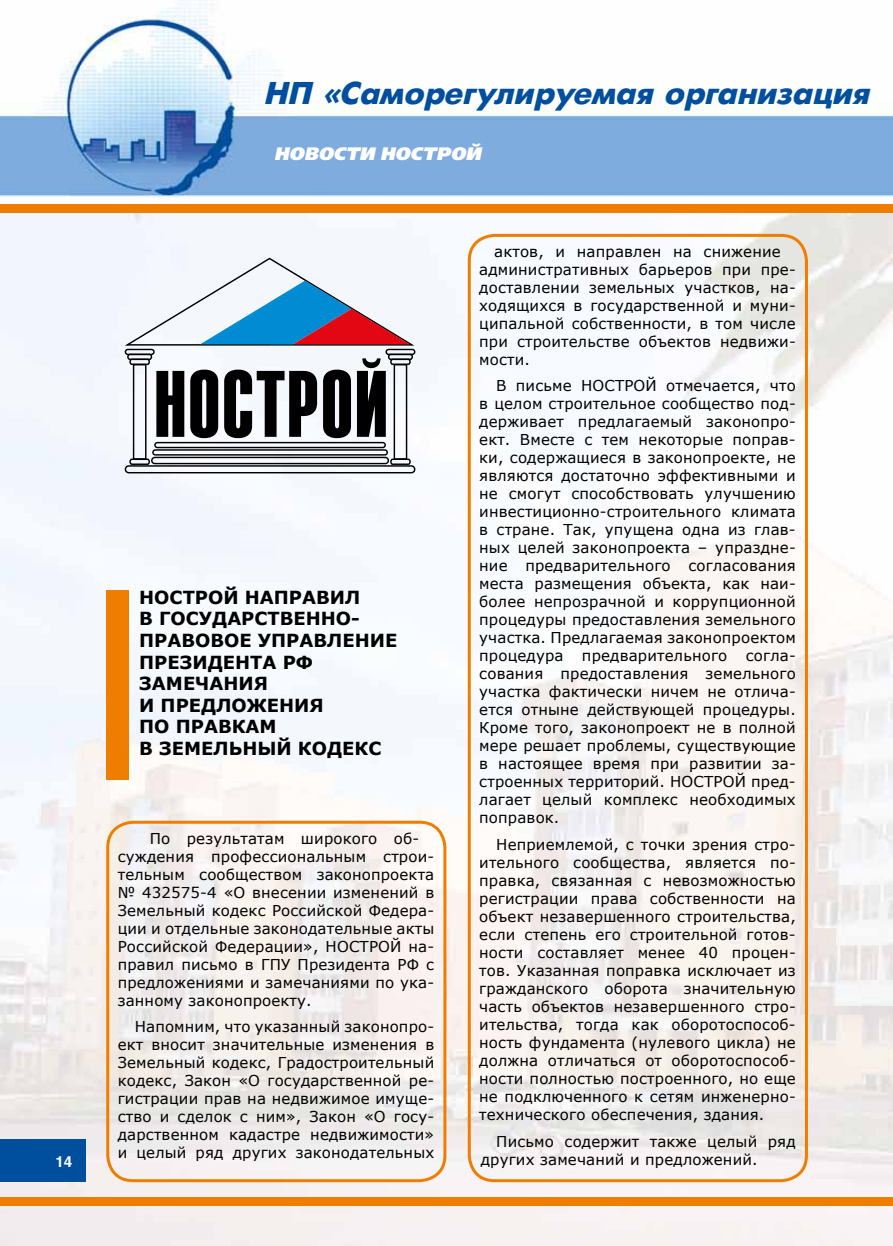
<style>
.page{position:relative;width:893px;height:1246px;background:#fff}
.page>*{position:absolute;margin:0;border:0;box-sizing:border-box;transform-origin:0 0}
.t1{font:italic 700 31.5px "Futuris";color:#004f9f}
.t2{font:700 18px/21.6px "Verdana";color:#000}
.t3{font:italic 18px "Free Set Black C";color:#fff}
.t4{font:15px/18px "Verdana";letter-spacing:.01em;color:#000}
.t5{font:700 15px "Helios";color:#fff}
</style>
<div class="page">
<img style="left:0;top:213px;width:893px;height:1033px">
<img style="left:0;top:0;width:893px;height:198px">
<div style="left:0;top:204px;width:893px;height:9px;background:#ef7d00"></div>
<div style="left:0;top:1140px;width:85px;height:42px;background:#004f9f"></div>
<div style="left:0;top:1197px;width:893px;height:9px;background:#ef7d00"></div>
<div style="left:106px;top:821px;width:340px;height:361px;border:3px solid #ef7d00;border-radius:26px"></div>
<div style="left:468px;top:234px;width:340px;height:948px;border:3px solid #ef7d00;border-radius:26px"></div>
<div style="left:106px;top:590px;width:23px;height:189px;background:#ef7d00"></div>
<svg style="left:123px;top:256px;width:294px;height:90px"></svg>
<div style="left:154px;top:442px;width:232px;height:6px;border:1px solid #000;border-radius:2px"></div>
<div style="left:152px;top:449px;width:236px;height:7px;border:1px solid #000;border-radius:2px"></div>
<div style="left:151px;top:457px;width:238px;height:7px;border:1px solid #000;border-radius:3px"></div>
<div style="left:125px;top:465px;width:290px;height:8px;border:1px solid #000;border-radius:3px"></div>
<div style="left:133px;top:364px;width:14px;height:96px;border:1px solid #000"></div>
<div style="left:125px;top:349px;width:30px;height:6px;border:1px solid #000;border-radius:2px"></div>
<div style="left:127px;top:354px;width:25px;height:6px;border:1px solid #000;border-radius:2px"></div>
<svg style="left:129px;top:458px;width:22px;height:8px"></svg>
<div style="left:394px;top:364px;width:13px;height:96px;border:1px solid #000"></div>
<div style="left:385px;top:349px;width:30px;height:6px;border:1px solid #000;border-radius:2px"></div>
<div style="left:388px;top:354px;width:25px;height:6px;border:1px solid #000;border-radius:2px"></div>
<svg style="left:129px;top:358px;width:282px;height:80px"></svg>
<svg style="left:389px;top:458px;width:22px;height:8px"></svg>
<p class="t5" style="left:55px;top:1153px;width:18px">14</p>
<h1 class="t1" style="left:266px;top:76px;width:606px">НП «Саморегулируемая организация</h1>
<p class="t3" style="left:274px;top:143px;width:208px">НОВОСТИ НОСТРОЙ</p>
<p class="t2" style="left:139px;top:586px;width:260px">НОСТРОЙ НАПРАВИЛ<br>В ГОСУДАРСТВЕННО-<br>ПРАВОВОЕ УПРАВЛЕНИЕ<br>ПРЕЗИДЕНТА РФ<br>ЗАМЕЧАНИЯ<br>И ПРЕДЛОЖЕНИЯ<br>ПО ПРАВКАМ<br>В ЗЕМЕЛЬНЫЙ КОДЕКС</p>
<p class="t4" style="left:118px;top:829px;width:318px;text-indent:32px">По результатам широкого об&shy;суждения профессиональным строи&shy;тельным сообществом законопроекта № 432575-4 «О внесении изменений в Земельный кодекс Российской Федера&shy;ции и отдельные законодательные акты Российской Федерации», НОСТРОЙ на&shy;правил письмо в ГПУ Президента РФ с предложениями и замечаниями по ука&shy;занному законопроекту.</p>
<p class="t4" style="left:118px;top:1017px;width:318px;text-align:justify;text-indent:17px">Напомним, что указанный законопро&shy;ект вносит значительные изменения в Земельный кодекс, Градостроительный кодекс, Закон «О государственной ре&shy;гистрации прав на недвижимое имуще&shy;ство и сделок с ним», Закон «О госу&shy;дарственном кадастре недвижимости» и целый ряд других законодательных</p>
<p class="t4" style="left:479px;top:242px;width:318px;text-indent:15px">актов, и направлен на снижение административных барьеров при пре&shy;доставлении земельных участков, на&shy;ходящихся в государственной и муни&shy;ципальной собственности, в том числе при строительстве объектов недвижи&shy;мости.</p>
<p class="t4" style="left:479px;top:376px;width:318px;text-align:justify;text-indent:17px">В письме НОСТРОЙ отмечается, что в целом строительное сообщество под&shy;держивает предлагаемый законопро&shy;ект. Вместе с тем некоторые поправ&shy;ки, содержащиеся в законопроекте, не являются достаточно эффективными и не смогут способствовать улучшению инвестиционно-строительного климата в стране. Так, упущена одна из глав&shy;ных целей законопроекта – упраздне&shy;ние предварительного согласования места размещения объекта, как наи&shy;более непрозрачной и коррупционной процедуры предоставления земельного участка. Предлагаемая законопроектом процедура предварительного согла&shy;сования предоставления земельного участка фактически ничем не отлича&shy;ется отныне действующей процедуры.<br>Кроме того, законопроект не в полной мере решает проблемы, существующие в настоящее время при развитии за&shy;строенных территорий. НОСТРОЙ пред&shy;лагает целый комплекс необходимых поправок.</p>
<p class="t4" style="left:479px;top:835px;width:318px;text-align:justify;text-indent:17px">Неприемлемой, с точки зрения стро&shy;ительного сообщества, является по&shy;правка, связанная с невозможностью регистрации права собственности на объект незавершенного строительства, если степень его строительной готов&shy;ности составляет менее 40 процен&shy;тов. Указанная поправка исключает из гражданского оборота значительную часть объектов незавершенного стро&shy;ительства, тогда как оборотоспособ&shy;ность фундамента (нулевого цикла) не должна отличаться от оборотоспособ&shy;ности полностью построенного, но еще не подключенного к сетям инженерно&shy;технического обеспечения, здания.</p>
<p class="t4" style="left:481px;top:1131px;width:317px;text-indent:16px">Письмо содержит также целый ряд других замечаний и предложений.</p>
</div>
